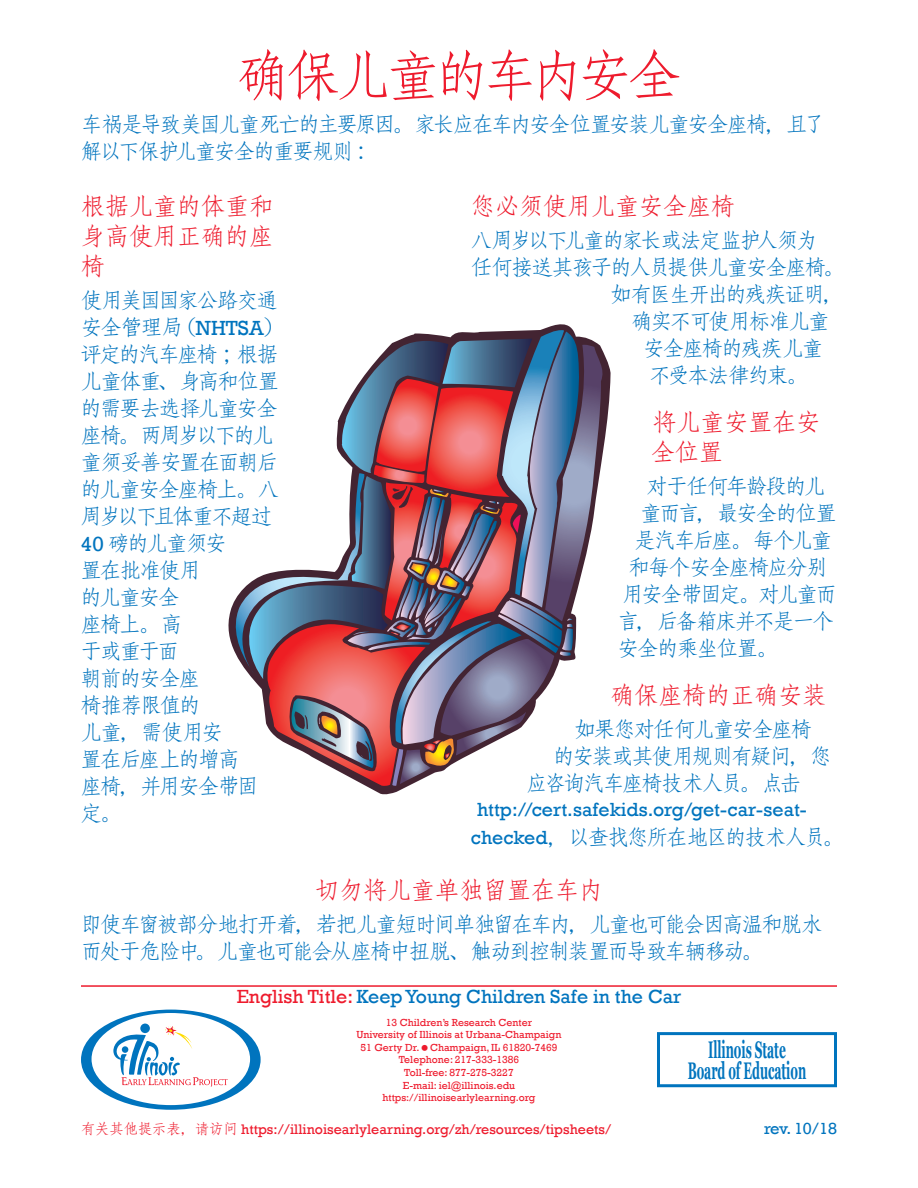
<style>
.page{position:relative;width:918px;height:1188px;background:#fff}
.page>*{position:absolute;margin:0;border:0;box-sizing:border-box;transform-origin:0 0}
.Tipsheet_Title{font:54px "Adobe Fangsong Std";letter-spacing:-.085em;color:#ee1b2d}
.c-Heading_2{font:24px/30px "Adobe Fangsong Std";color:#ee1b2d;text-align:justify}
.t1{font:700 24px/21px "Georgia";letter-spacing:-.005em;color:#0074be;text-align:center;scale:.5 1}
.c-Fangsong{font:21px/27px "Adobe Fangsong Std";letter-spacing:-.07em;color:#0074be}
.c-Fangsong-2{font:21px "Adobe Fangsong Std";letter-spacing:-.09em;color:#0074be}
.c-Fangsong-3{font:19.5px "Rockwell WGL";color:#0074be}
.t2{font:16.5px "Rockwell WGL";letter-spacing:-.015em;color:#0074be}
.t3{font:14.25px "Rockwell WGL";color:#ee1b2d}
.t4{font:10.5px/12.6px "Rockwell WGL";color:#ee1b2d;text-align:center}
.s1{font-family:"Rockwell WGL"}
.s2{font-family:"Rockwell WGL";font-size:19.5px}
.s3{color:#ee1b2d}
.s4{font-family:"Adobe Fangsong Std"}
</style>
<div class="page">
<div style="left:657px;top:1032px;width:180px;height:55px;border:3px solid #0074be"></div>
<svg style="left:81px;top:1010px;width:180px;height:100px"></svg>
<hr style="left:81px;top:985px;width:756px;height:2px;background:#ee1b2d">
<svg style="left:231px;top:330px;width:375px;height:456px"></svg>
<h1 class="Tipsheet_Title" style="left:236px;top:42px;width:447px">确保儿童的车内安全</h1>
<p class="c-Fangsong" style="left:81px;top:111px;width:745px">车祸是导致美国儿童死亡的主要原因。家长应在车内安全位置安装儿童安全座椅，且了解以下保护儿童安全的重要规则：</p>
<h2 class="c-Heading_2" style="left:81px;top:191px;width:193px">根据儿童的体重和身高使用正确的座椅</h2>
<p class="c-Fangsong" style="left:81px;top:287px;width:205px">使用美国国家公路交通安全管理局（<span class="s1">NHTSA</span>）评定的汽车座椅；根据儿童体重、身高和位置的需要去选择儿童安全座椅。两周岁以下的儿童须妥善安置在面朝后的儿童安全座椅上。八周岁以下且体重不超过<br><span class="s1">40</span> 磅的儿童须安<br>置在批准使用<br>的儿童安全<br>座椅上。高<br>于或重于面<br>朝前的安全座<br>椅推荐限值的<br>儿童，需使用安<br>置在后座上的增高<br>座椅，并用安全带固定。</p>
<h2 class="c-Heading_2" style="left:471px;top:191px;width:265px">您必须使用儿童安全座椅</h2>
<p class="c-Fangsong" style="left:471px;top:227px;width:348px">八周岁以下儿童的家长或法定监护人须为</p>
<p class="c-Fangsong" style="left:471px;top:254px;width:376px">任何接送其孩子的人员提供儿童安全座椅。</p>
<p class="c-Fangsong" style="left:611px;top:281px;width:235px">如有医生开出的残疾证明，</p>
<p class="c-Fangsong" style="left:632px;top:308px;width:200px">确实不可使用标准儿童</p>
<p class="c-Fangsong" style="left:643px;top:335px;width:181px">安全座椅的残疾儿童</p>
<p class="c-Fangsong" style="left:650px;top:362px;width:161px">不受本法律约束。</p>
<h2 class="c-Heading_2" style="left:651px;top:407px;width:171px">将儿童安置在安全位置</h2>
<p class="c-Fangsong" style="left:646px;top:473px;width:180px">对于任何年龄段的儿</p>
<p class="c-Fangsong" style="left:640px;top:500px;width:198px">童而言，最安全的位置</p>
<p class="c-Fangsong" style="left:634px;top:527px;width:199px">是汽车后座。每个儿童</p>
<p class="c-Fangsong" style="left:628px;top:554px;width:201px">和每个安全座椅应分别</p>
<p class="c-Fangsong-2" style="left:622px;top:582px;width:216px">用安全带固定。对儿童而</p>
<p class="c-Fangsong" style="left:618px;top:608px;width:217px">言，后备箱床并不是一个</p>
<p class="c-Fangsong" style="left:618px;top:635px;width:162px">安全的乘坐位置。</p>
<h2 class="c-Heading_2" style="left:610px;top:680px;width:217px">确保座椅的正确安装</h2>
<p class="c-Fangsong" style="left:574px;top:716px;width:239px">如果您对任何儿童安全座椅</p>
<p class="c-Fangsong" style="left:554px;top:743px;width:280px">的安装或其使用规则有疑问，您</p>
<p class="c-Fangsong" style="left:526px;top:770px;width:276px">应咨询汽车座椅技术人员。点击</p>
<p class="c-Fangsong-3" style="left:477px;top:795px;width:331px">http://cert.safekids.org/get-car-seat-</p>
<p class="c-Fangsong" style="left:471px;top:824px;width:375px"><span class="s2">checked</span>，以查找您所在地区的技术人员。</p>
<h2 class="c-Heading_2" style="left:315px;top:875px;width:289px">切勿将儿童单独留置在车内</h2>
<p class="c-Fangsong" style="left:81px;top:911px;width:743px">即使车窗被部分地打开着，若把儿童短时间单独留在车内，儿童也可能会因高温和脱水而处于危险中。儿童也可能会从座椅中扭脱、触动到控制装置而导致车辆移动。</p>
<p class="c-Fangsong-3" style="left:237px;top:982px;width:446px"><span class="s3">English Title:</span> Keep Young Children Safe in the Car</p>
<p class="t4" style="left:356px;top:1015px;width:207px">13 Children’s Research Center<br>University of Illinois at Urbana-Champaign</p>
<p class="t4" style="left:360px;top:1041px;width:199px">51 Gerty Dr. Champaign, IL 61820-7469</p>
<p class="t4" style="left:399px;top:1053px;width:122px">Telephone: 217-333-1386</p>
<p class="t4" style="left:404px;top:1066px;width:111px">Toll-free: 877-275-3227</p>
<p class="t4" style="left:403px;top:1078px;width:114px">E-mail: iel@illinois.edu</p>
<p class="t4" style="left:382px;top:1091px;width:155px">https://illinoisearlylearning.org</p>
<p class="t3" style="left:81px;top:1119px;width:532px"><span class="s4">有关其他提示表，请访问</span> https://illinoisearlylearning.org/zh/resources/tipsheets/</p>
<p class="t2" style="left:764px;top:1116px;width:74px">rev. 10/18</p>
<p class="t1" style="left:688px;top:1039px;width:239px">Illinois State<br>Board of Education</p>
</div>
